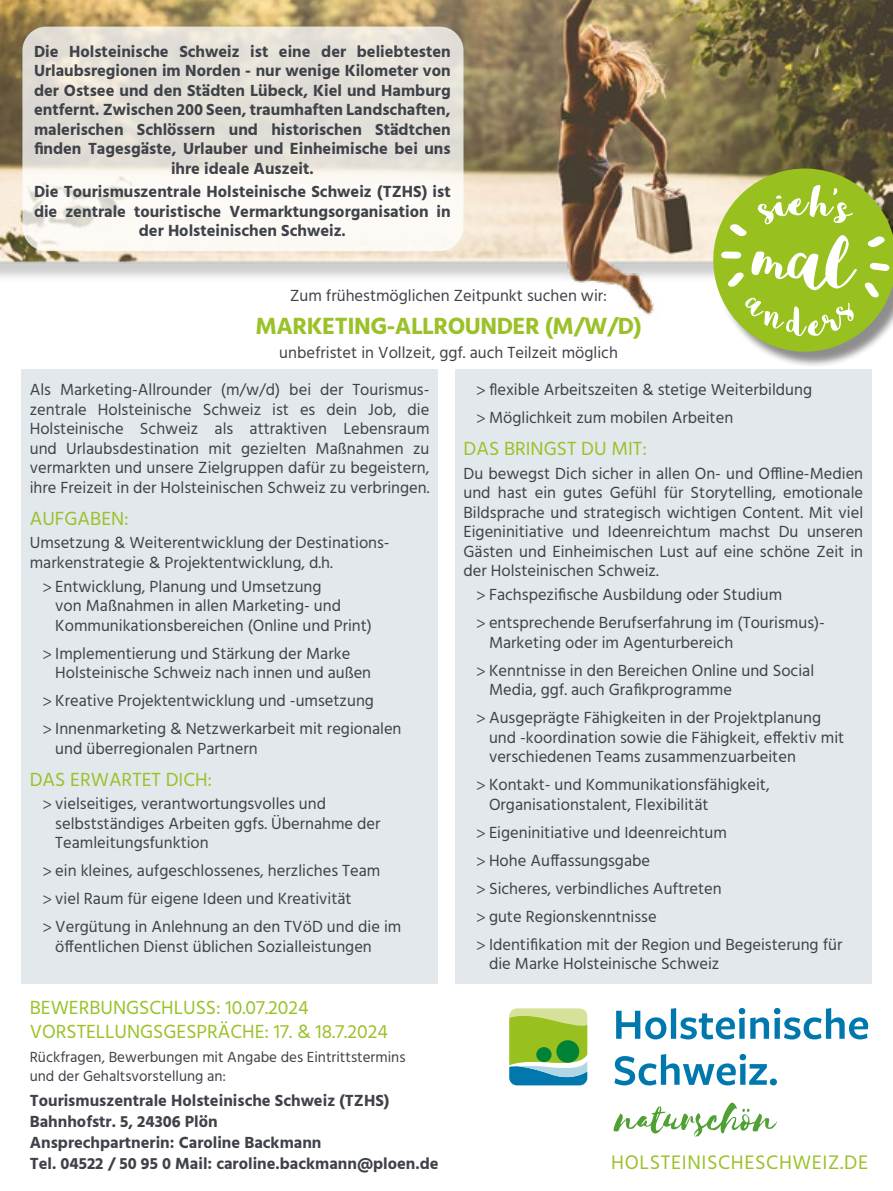
<style>
.page{position:relative;width:893px;height:1191px;background:#fff}
.page>*{position:absolute;margin:0;border:0;box-sizing:border-box;transform-origin:0 0}
.Überschrift_Jobbezeichnung{font:700 24px "Hind";letter-spacing:-.02em;color:#9ac128}
.Überschrift_Fließtext{font:20.1px "Hind";letter-spacing:.03em;color:#9ac128}
.Überschrift_Fließtext-2{font:19.5px "Hind";color:#9ac128}
.Fließtext{font:16.5px/19.5px "Hind";color:#3f4249}
.Fließtext-2{font:700 16.5px/19.5px "Hind";color:#3f4249;text-align:center}
.Fließtext-3{font:15px/19.5px "Hind";color:#3f4249}
.s1{font-family:"Myriad Pro"}
</style>
<div class="page">
<img style="left:0;top:0;width:893px;height:316px">
<div style="left:21px;top:369px;width:417px;height:614px;background:#e3e8ec"></div>
<div style="left:455px;top:369px;width:417px;height:614px;background:#e3e8ec"></div>
<svg style="left:22px;top:27px;width:441px;height:224px;fill:#e7e3d9"></svg>
<div style="left:715px;top:171px;width:178px;height:196px;background:#000;opacity:.45"></div>
<svg style="left:701px;top:157px;width:192px;height:206px"></svg>
<svg style="left:614px;top:1054px;width:163px;height:31px"></svg>
<svg style="left:616px;top:1008px;width:252px;height:31px"></svg>
<svg style="left:613px;top:1102px;width:164px;height:35px"></svg>
<svg style="left:509px;top:1008px;width:78px;height:77px;background:#90bf6e"></svg>
<div style="left:556px;top:1040px;width:23px;height:22px;background:#008337;border-radius:50%"></div>
<div style="left:536px;top:1047px;width:15px;height:15px;background:#008337;border-radius:50%"></div>
<p class="Fließtext-2" style="left:34px;top:41px;width:418px">Die Holsteinische Schweiz ist eine der beliebtesten Urlaubsregionen im Norden - nur wenige Kilometer von der Ostsee und den Städten Lübeck, Kiel und Hamburg entfernt. Zwischen 200 Seen, traumhaften Landschaften, malerischen Schlössern und historischen Städtchen finden Tagesgäste, Urlauber und Einheimische bei uns ihre ideale Auszeit.</p>
<p class="Fließtext-2" style="left:34px;top:182px;width:418px">Die Tourismuszentrale Holsteinische Schweiz (TZHS) ist die zentrale touristische Vermarktungsorganisation in der Holsteinischen Schweiz.</p>
<p class="Fließtext" style="left:290px;top:286px;width:318px">Zum frühestmöglichen Zeitpunkt suchen wir:</p>
<p class="Überschrift_Jobbezeichnung" style="left:255px;top:311px;width:388px">MARKETING-ALLROUNDER (M/W/D)</p>
<p class="Fließtext" style="left:279px;top:343px;width:340px">unbefristet in Vollzeit, ggf. auch Teilzeit möglich</p>
<p class="Fließtext" style="left:30px;top:381px;width:401px;text-align:justify">Als Marketing-Allrounder (m/w/d) bei der Tourismus&shy;zentrale Holsteinische Schweiz ist es dein Job, die Holsteinische Schweiz als attraktiven Lebensraum und Urlaubsdestination mit gezielten Maßnahmen zu vermarkten und unsere Zielgruppen dafür zu begeistern, ihre Freizeit in der Holsteinischen Schweiz zu verbringen.</p>
<p class="Überschrift_Fließtext-2" style="left:30px;top:505px;width:101px">AUFGABEN:</p>
<p class="Fließtext" style="left:30px;top:534px;width:361px">Umsetzung &amp; Weiterentwicklung der Destinations&shy;markenstrategie &amp; Projektentwicklung, d.h.</p>
<p class="Fließtext" style="left:55px;top:577px;width:318px;text-indent:-13px"><span class="s1">&gt;</span> Entwicklung, Planung und Umsetzung<br>von Maßnahmen in allen Marketing- und<br>Kommunikationsbereichen (Online und Print)</p>
<p class="Fließtext" style="left:55px;top:644px;width:317px;text-indent:-13px"><span class="s1">&gt;</span> Implementierung und Stärkung der Marke<br>Holsteinische Schweiz nach innen und außen</p>
<p class="Fließtext" style="left:43px;top:692px;width:333px"><span class="s1">&gt;</span> Kreative Projektentwicklung und -umsetzung</p>
<p class="Fließtext" style="left:55px;top:720px;width:348px;text-indent:-13px"><span class="s1">&gt;</span> Innenmarketing &amp; Netzwerkarbeit mit regionalen und überregionalen Partnern</p>
<p class="Überschrift_Fließtext-2" style="left:30px;top:766px;width:184px">DAS ERWARTET DICH:</p>
<p class="Fließtext" style="left:55px;top:795px;width:327px;text-indent:-13px"><span class="s1">&gt;</span> vielseitiges, verantwortungsvolles und selbstständiges Arbeiten ggfs. Übernahme der<br>Teamleitungsfunktion</p>
<p class="Fließtext" style="left:43px;top:862px;width:339px"><span class="s1">&gt;</span> ein kleines, aufgeschlossenes, herzliches Team</p>
<p class="Fließtext" style="left:43px;top:890px;width:311px"><span class="s1">&gt;</span> viel Raum für eigene Ideen und Kreativität</p>
<p class="Fließtext" style="left:55px;top:918px;width:348px;text-indent:-13px"><span class="s1">&gt;</span> Vergütung in Anlehnung an den TVöD und die im öffentlichen Dienst üblichen Sozialleistungen</p>
<p class="Fließtext" style="left:476px;top:381px;width:337px"><span class="s1">&gt;</span> flexible Arbeitszeiten &amp; stetige Weiterbildung</p>
<p class="Fließtext" style="left:476px;top:409px;width:258px"><span class="s1">&gt;</span> Möglichkeit zum mobilen Arbeiten</p>
<p class="Überschrift_Fließtext-2" style="left:463px;top:435px;width:185px">DAS BRINGST DU MIT:</p>
<p class="Fließtext" style="left:463px;top:464px;width:401px;text-align:justify">Du bewegst Dich sicher in allen On- und Offline-Medien und hast ein gutes Gefühl für Storytelling, emotionale Bildsprache und strategisch wichtigen Content. Mit viel Eigeninitiative und Ideenreichtum machst Du unseren Gästen und Einheimischen Lust auf eine schöne Zeit in der Holsteinischen Schweiz.</p>
<p class="Fließtext" style="left:476px;top:586px;width:307px"><span class="s1">&gt;</span> Fachspezifische Ausbildung oder Studium</p>
<p class="Fließtext" style="left:489px;top:614px;width:337px;text-indent:-13px"><span class="s1">&gt;</span> entsprechende Berufserfahrung im (Tourismus)-<br>Marketing oder im Agenturbereich</p>
<p class="Fließtext" style="left:489px;top:661px;width:327px;text-indent:-13px"><span class="s1">&gt;</span> Kenntnisse in den Bereichen Online und Social<br>Media, ggf. auch Grafikprogramme</p>
<p class="Fließtext" style="left:489px;top:709px;width:357px;text-indent:-13px"><span class="s1">&gt;</span> Ausgeprägte Fähigkeiten in der Projektplanung und -koordination sowie die Fähigkeit, effektiv mit verschiedenen Teams zusammenzuarbeiten</p>
<p class="Fließtext" style="left:489px;top:776px;width:282px;text-indent:-13px"><span class="s1">&gt;</span> Kontakt- und Kommunikationsfähigkeit,<br>Organisationstalent, Flexibilität</p>
<p class="Fließtext" style="left:476px;top:823px;width:252px"><span class="s1">&gt;</span> Eigeninitiative und Ideenreichtum</p>
<p class="Fließtext" style="left:476px;top:851px;width:175px"><span class="s1">&gt;</span> Hohe Auffassungsgabe</p>
<p class="Fließtext" style="left:476px;top:879px;width:247px"><span class="s1">&gt;</span> Sicheres, verbindliches Auftreten</p>
<p class="Fließtext" style="left:476px;top:907px;width:182px"><span class="s1">&gt;</span> gute Regionskenntnisse</p>
<p class="Fließtext" style="left:489px;top:935px;width:355px;text-indent:-13px"><span class="s1">&gt;</span> Identifikation mit der Region und Begeisterung für die Marke Holsteinische Schweiz</p>
<p class="Überschrift_Fließtext-2" style="left:30px;top:995px;width:280px">BEWERBUNGSCHLUSS: 10.07.2024</p>
<p class="Überschrift_Fließtext-2" style="left:30px;top:1018px;width:360px">VORSTELLUNGSGESPRÄCHE: 17. &amp; 18.7.2024</p>
<p class="Fließtext-3" style="left:30px;top:1047px;width:377px">Rückfragen, Bewerbungen mit Angabe des Eintrittstermins und der Gehaltsvorstellung an:</p>
<p class="Fließtext-2" style="left:30px;top:1091px;width:361px">Tourismuszentrale Holsteinische Schweiz (TZHS)</p>
<p class="Fließtext-2" style="left:30px;top:1111px;width:189px">Bahnhofstr. 5, 24306 Plön</p>
<p class="Fließtext-2" style="left:30px;top:1132px;width:293px">Ansprechpartnerin: Caroline Backmann</p>
<p class="Fließtext-2" style="left:30px;top:1153px;width:410px">Tel. 04522 / 50 95 0 Mail: caroline.backmann@ploen.de</p>
<p class="Überschrift_Fließtext" style="left:611px;top:1148px;width:258px">HOLSTEINISCHESCHWEIZ.DE</p>
</div>
